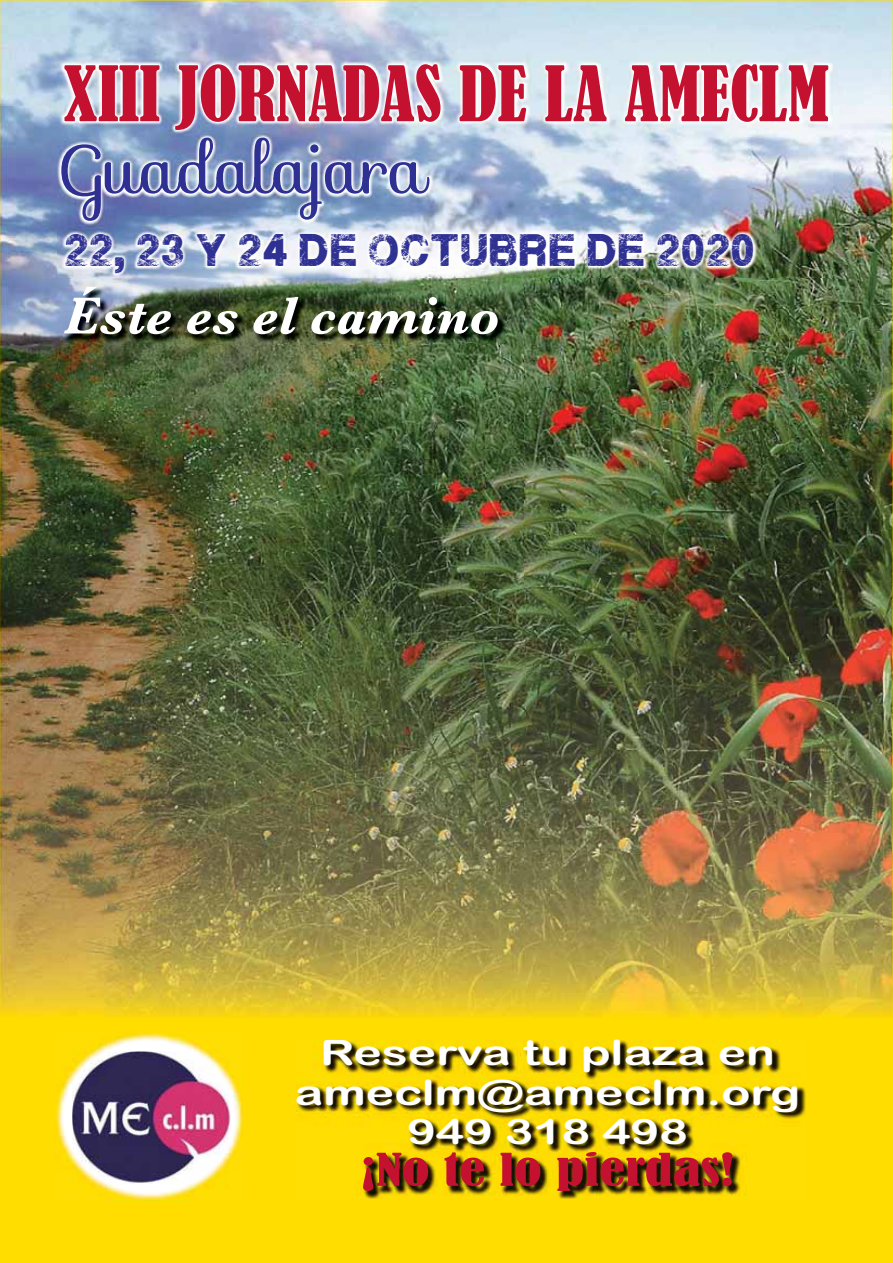
<style>
.page{position:relative;width:893px;height:1263px;background:#fd0}
.page>*{position:absolute;margin:0;border:0;box-sizing:border-box;transform-origin:0 0}
.t1{font:condensed 71.1px "Bernard";color:#c41130}
.t2{font:69.3px "Sofia";color:#2e3092}
.t3{font:italic 700 54px "Baskerville";color:#fff}
.t4{font:condensed 42px "Bernard";color:#c41130;scale:1.37 1}
.t5{font:36.45px "Plane Crash";color:#2e3092}
.t6{font:34.95px/39.3px "Arial Rounded MT Bold";color:#fff;text-align:center;scale:1.37 1}
</style>
<div class="page">
<img style="left:56px;top:1033px;width:187px;height:167px">
<div style="left:64px;top:1041px;width:171px;height:151px;background:#fff;border-radius:50%"></div>
<img style="left:72px;top:1051px;width:159px;height:133px">
<img style="left:297px;top:1041px;width:508px;height:158px">
<img style="left:0;top:0;width:893px;height:107px">
<img style="left:0;top:107px;width:104px;height:909px">
<img style="left:788px;top:107px;width:105px;height:910px">
<img style="left:104px;top:277px;width:684px;height:740px">
<img style="left:57px;top:60px;width:775px;height:217px">
<img style="left:64px;top:287px;width:442px;height:56px">
<h1 class="t1" style="left:64px;top:55px;width:766px">XIII JORNADAS DE LA AMECLM</h1>
<h2 class="t2" style="left:64px;top:129px;width:365px">Guadalajara</h2>
<p class="t5" style="left:64px;top:232px;width:693px">22, 23 Y 24 DE OCTUBRE DE 2020</p>
<h3 class="t3" style="left:64px;top:283px;width:436px">Éste es el camino</h3>
<p class="t6" style="left:295px;top:1033px;width:370px">Reserva tu plaza en ameclm@ameclm.org<br>949 318 498</p>
<p class="t4" style="left:361px;top:1147px;width:275px">¡No te lo pierdas!</p>
</div>
